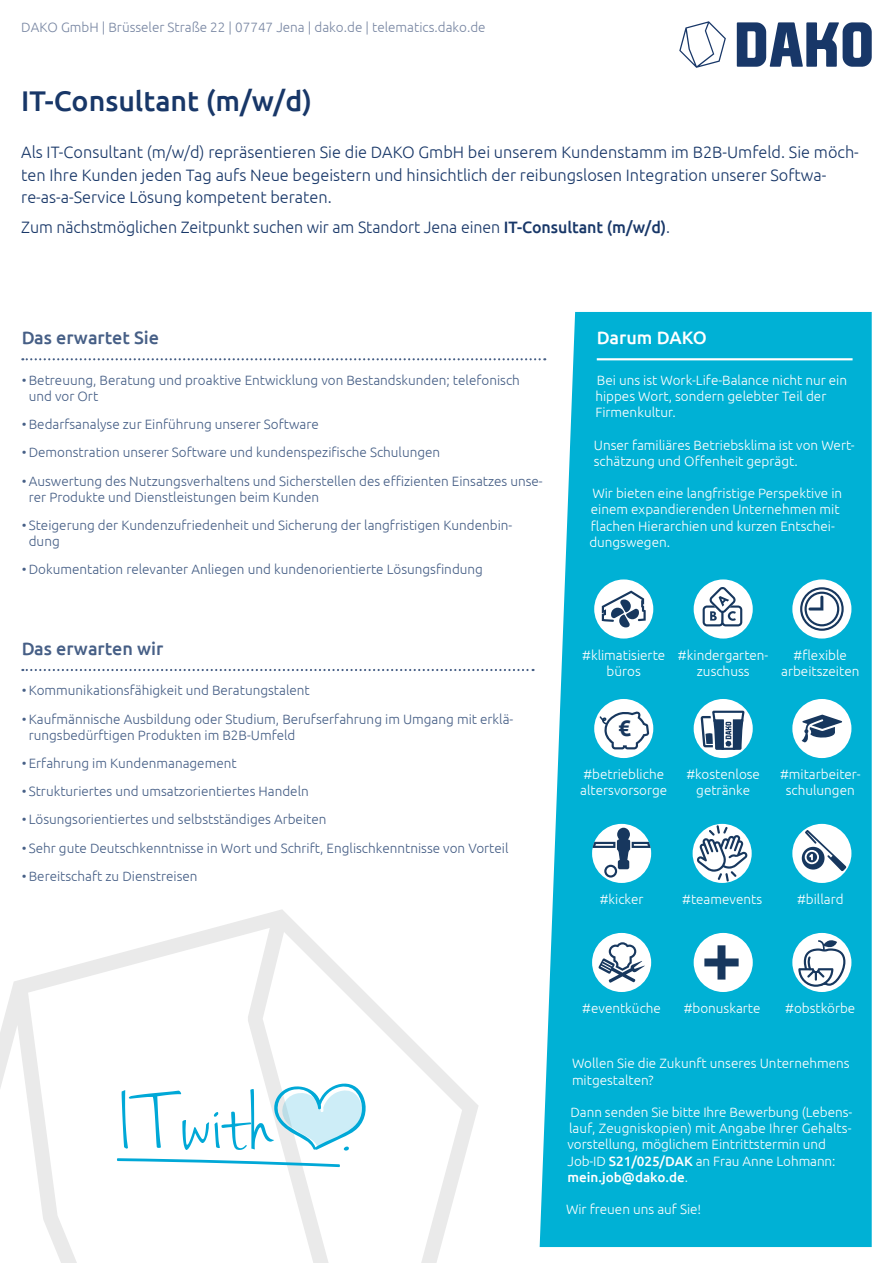
<style>
.page{position:relative;width:893px;height:1263px;background:#fff}
.page>*{position:absolute;margin:0;border:0;box-sizing:border-box;transform-origin:0 0}
.t1{font:500 28.5px "Ubuntu";color:#183768}
.t2{font:700 22.35px "Ubuntu";color:#17375e}
.t3{font:500 18px "Ubuntu";color:#183768}
.t4{font:500 18px "Ubuntu";color:#fff}
.t5{font:300 16.5px/22.5px "Ubuntu";color:#183768}
.t6{font:300 13.5px/16.2px "Ubuntu";color:#183768}
.t7{font:300 13.5px/16.2px "Ubuntu";color:#fff}
.t8{font:300 13.5px "Ubuntu";color:#7987a3}
.s1{font-weight:500}
</style>
<div class="page">
<svg style="left:540px;top:312px;width:332px;height:935px;background:#10b5d7"></svg>
<svg style="left:679px;top:21px;width:47px;height:47px"></svg>
<svg style="left:737px;top:22px;width:135px;height:45px"></svg>
<div style="left:792px;top:579px;width:59px;height:59px;background:#fff;border-radius:50%"></div>
<svg style="left:800px;top:587px;width:44px;height:44px"></svg>
<div style="left:594px;top:579px;width:59px;height:59px;background:#fff;border-radius:50%"></div>
<div style="left:592px;top:933px;width:59px;height:59px;background:#fff;border-radius:50%"></div>
<svg style="left:598px;top:942px;width:47px;height:41px"></svg>
<div style="left:694px;top:579px;width:59px;height:59px;background:#fff;border-radius:50%"></div>
<svg style="left:703px;top:586px;width:39px;height:40px"></svg>
<div style="left:792px;top:824px;width:59px;height:59px;background:#fff;border-radius:50%"></div>
<svg style="left:802px;top:830px;width:44px;height:41px"></svg>
<div style="left:792px;top:933px;width:59px;height:59px;background:#fff;border-radius:50%"></div>
<div style="left:694px;top:699px;width:59px;height:59px;background:#fff;border-radius:50%"></div>
<div style="left:592px;top:824px;width:59px;height:59px;background:#fff;border-radius:50%"></div>
<svg style="left:593px;top:828px;width:58px;height:49px"></svg>
<div style="left:693px;top:824px;width:59px;height:59px;background:#fff;border-radius:50%"></div>
<svg style="left:696px;top:825px;width:52px;height:56px"></svg>
<div style="left:694px;top:933px;width:59px;height:59px;background:#fff;border-radius:50%"></div>
<div style="left:792px;top:699px;width:59px;height:59px;background:#fff;border-radius:50%"></div>
<div style="left:594px;top:699px;width:59px;height:59px;background:#fff;border-radius:50%"></div>
<svg style="left:599px;top:711px;width:50px;height:38px"></svg>
<hr style="left:597px;top:358px;width:256px;height:2px;background:#fff">
<svg style="left:22px;top:358px;width:523px;height:2px"></svg>
<svg style="left:22px;top:669px;width:512px;height:2px"></svg>
<svg style="left:802px;top:715px;width:40px;height:27px"></svg>
<svg style="left:602px;top:591px;width:44px;height:36px"></svg>
<div style="left:712px;top:711px;width:32px;height:11px;border:2px solid #17375e"></div>
<svg style="left:701px;top:716px;width:44px;height:35px"></svg>
<svg style="left:798px;top:937px;width:47px;height:50px"></svg>
<svg style="left:704px;top:945px;width:35px;height:34px"></svg>
<svg style="left:0;top:909px;width:478px;height:354px"></svg>
<svg style="left:117px;top:1158px;width:223px;height:9px"></svg>
<svg style="left:122px;top:1075px;width:246px;height:75px"></svg>
<p class="t8" style="left:21px;top:19px;width:466px">DAKO GmbH | Brüsseler Straße 22 | 07747 Jena | dako.de | telematics.dako.de</p>
<h1 class="t1" style="left:21px;top:83px;width:292px">IT-Consultant (m/w/d)</h1>
<p class="t5" style="left:21px;top:141px;width:839px">Als IT-Consultant (m/w/d) repräsentieren Sie die DAKO GmbH bei unserem Kundenstamm im B2B-Umfeld. Sie möch&shy;ten Ihre Kunden jeden Tag aufs Neue begeistern und hinsichtlich der reibungslosen Integration unserer Softwa&shy;re-as-a-Service Lösung kompetent beraten.</p>
<p class="t5" style="left:21px;top:216px;width:650px">Zum nächstmöglichen Zeitpunkt suchen wir am Standort Jena einen <span class="s1">IT-Consultant (m/w/d)</span>.</p>
<h3 class="t3" style="left:21px;top:327px;width:139px">Das erwartet Sie</h3>
<h3 class="t4" style="left:597px;top:327px;width:112px">Darum DAKO</h3>
<p class="t6" style="left:29px;top:371px;width:493px;text-indent:-8px">• Betreuung, Beratung und proaktive Entwicklung von Bestandskunden; telefonisch und vor Ort</p>
<p class="t6" style="left:21px;top:416px;width:299px">• Bedarfsanalyse zur Einführung unserer Software</p>
<p class="t6" style="left:21px;top:444px;width:420px">• Demonstration unserer Software und kundenspezifische Schulungen</p>
<p class="t6" style="left:29px;top:472px;width:515px;text-indent:-8px">• Auswertung des Nutzungsverhaltens und Sicherstellen des effizienten Einsatzes unse&shy;rer Produkte und Dienstleistungen beim Kunden</p>
<p class="t6" style="left:29px;top:517px;width:485px;text-indent:-8px">• Steigerung der Kundenzufriedenheit und Sicherung der langfristigen Kundenbin&shy;dung</p>
<p class="t6" style="left:21px;top:561px;width:463px">• Dokumentation relevanter Anliegen und kundenorientierte Lösungsfindung</p>
<h3 class="t3" style="left:21px;top:637px;width:144px">Das erwarten wir</h3>
<p class="t6" style="left:21px;top:682px;width:290px">• Kommunikationsfähigkeit und Beratungstalent</p>
<p class="t6" style="left:29px;top:710px;width:486px;text-indent:-8px">• Kaufmännische Ausbildung oder Studium, Berufserfahrung im Umgang mit erklä&shy;rungsbedürftigen Produkten im B2B-Umfeld</p>
<p class="t6" style="left:21px;top:755px;width:217px">• Erfahrung im Kundenmanagement</p>
<p class="t6" style="left:21px;top:783px;width:289px">• Strukturiertes und umsatzorientiertes Handeln</p>
<p class="t6" style="left:21px;top:811px;width:307px">• Lösungsorientiertes und selbstständiges Arbeiten</p>
<p class="t6" style="left:21px;top:839px;width:489px">• Sehr gute Deutschkenntnisse in Wort und Schrift, Englischkenntnisse von Vorteil</p>
<p class="t6" style="left:21px;top:867px;width:178px">• Bereitschaft zu Dienstreisen</p>
<p class="t7" style="left:595px;top:371px;width:253px">Bei uns ist Work-Life-Balance nicht nur ein hippes Wort, sondern gelebter Teil der<br>Firmenkultur.</p>
<p class="t7" style="left:594px;top:436px;width:262px">Unser familiäres Betriebsklima ist von Wert&shy;schätzung und Offenheit geprägt.</p>
<p class="t7" style="left:589px;top:485px;width:254px">Wir bieten eine langfristige Perspektive in einem expandierenden Unternehmen mit flachen Hierarchien und kurzen Entschei&shy;dungswegen.</p>
<p class="t7" style="left:582px;top:646px;width:85px;text-align:center">#klimatisierte büros</p>
<p class="t7" style="left:678px;top:646px;width:92px;text-align:center">#kindergarten&shy;zuschuss</p>
<p class="t7" style="left:781px;top:646px;width:80px;text-align:center">#flexible arbeitszeiten</p>
<h2 class="t2" style="left:618px;top:715px;width:14px">€</h2>
<p class="t7" style="left:580px;top:766px;width:88px">#betriebliche altersvorsorge</p>
<p class="t7" style="left:686px;top:766px;width:75px;text-align:center">#kostenlose getränke</p>
<p class="t7" style="left:780px;top:766px;width:82px;text-align:center">#mitarbeiter&shy;schulungen</p>
<p class="t7" style="left:600px;top:891px;width:45px">#kicker</p>
<p class="t7" style="left:682px;top:891px;width:81px">#teamevents</p>
<p class="t7" style="left:797px;top:891px;width:48px">#billard</p>
<p class="t7" style="left:582px;top:1000px;width:80px">#eventküche</p>
<p class="t7" style="left:684px;top:1000px;width:78px">#bonuskarte</p>
<p class="t7" style="left:785px;top:1000px;width:72px">#obstkörbe</p>
<p class="t7" style="left:572px;top:1055px;width:279px">Wollen Sie die Zukunft unseres Unternehmens mitgestalten?</p>
<p class="t7" style="left:567px;top:1104px;width:286px">Dann senden Sie bitte Ihre Bewerbung (Lebens&shy;lauf, Zeugniskopien) mit Angabe Ihrer Gehalts&shy;vorstellung, möglichem Eintrittstermin und Job-ID <span class="s1">S21/025/DAK</span> an Frau Anne Lohmann: <span class="s1">mein.job@dako.de</span>.</p>
<p class="t7" style="left:566px;top:1201px;width:137px">Wir freuen uns auf Sie!</p>
</div>
